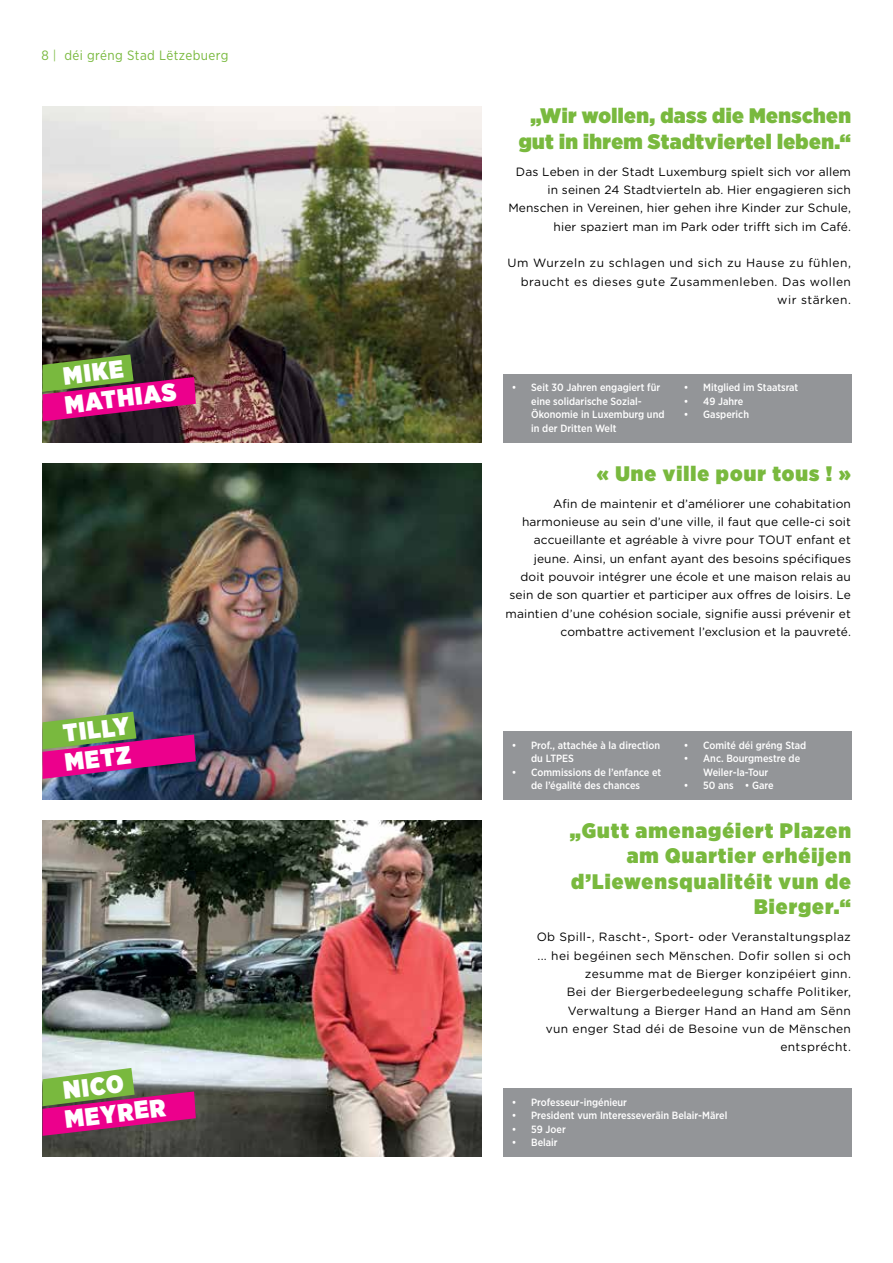
<style>
.page{position:relative;width:893px;height:1263px;background:#fff}
.page>*{position:absolute;margin:0;border:0;box-sizing:border-box;transform-origin:0 0}
.t1{font:900 25.05px/28.7px "Gotham Narrow";color:#fff}
.t2{font:900 21px/25.5px "Gotham Narrow";letter-spacing:.05em;color:#79b93e;text-align:right;scale:1.04 1}
.t3{font:900 21px/25.5px "Gotham Narrow";letter-spacing:.02em;color:#79b93e;text-align:center;scale:1.04 1}
.t4{font:13.5px "Gotham Narrow";letter-spacing:.03em;color:#79b93e}
.t5{font:12px/18.3px "Gotham Rounded";letter-spacing:.01em;color:#000;text-align:right}
.t6{font:12px/18.3px "Gotham Rounded";letter-spacing:.03em;color:#000;text-align:right}
.t7{font:12px/18.3px "Gotham Rounded";letter-spacing:.04em;color:#000;text-align:right}
.t8{font:500 10.5px/13.5px "Gotham Narrow";color:#fff}
.s1{font-family:"Gotham HTF";font-stretch:condensed}
</style>
<div class="page">
<img style="left:43px;top:821px;width:439px;height:336px">
<img style="left:43px;top:464px;width:439px;height:336px">
<img style="left:43px;top:106px;width:439px;height:336px">
<div style="left:503px;top:1089px;width:349px;height:68px;background:#939598"></div>
<div style="left:503px;top:732px;width:349px;height:68px;background:#939598"></div>
<div style="left:503px;top:374px;width:349px;height:68px;background:#939598"></div>
<svg style="left:43px;top:1068px;width:153px;height:68px;background:#ac5f79"></svg>
<svg style="left:43px;top:712px;width:153px;height:67px;background:#914a6e"></svg>
<svg style="left:43px;top:354px;width:153px;height:67px;background:#8f3a56"></svg>
<p class="t4" style="left:41px;top:47px;width:189px">8 <span class="s1">|</span> déi gréng Stad Lëtzebuerg</p>
<h1 class="t1" style="left:60px;top:362px;width:113px;rotate:-7deg">MIKE<br>MATHIAS</h1>
<h1 class="t1" style="left:60px;top:719px;width:70px;rotate:-7deg">TILLY<br>METZ</h1>
<h1 class="t1" style="left:60px;top:1076px;width:103px;rotate:-7deg">NICO<br>MEYRER</h1>
<h2 class="t3" style="left:519px;top:103px;width:321px">„Wir wollen, dass die Menschen gut in ihrem Stadtviertel leben.“</h2>
<p class="t5" style="left:508px;top:162px;width:344px">Das Leben in der Stadt Luxemburg spielt sich vor allem in seinen 24 Stadtvierteln ab. Hier engagieren sich Menschen in Vereinen, hier gehen ihre Kinder zur Schule, hier spaziert man im Park oder trifft sich im Café.</p>
<p class="t7" style="left:507px;top:253px;width:345px">Um Wurzeln zu schlagen und sich zu Hause zu fühlen, braucht es dieses gute Zusammenleben. Das wollen wir stärken.</p>
<p class="t8" style="left:531px;top:380px;width:135px;text-indent:-19px">• Seit 30 Jahren engagiert für eine solidarische Sozial-<br>Ökonomie in Luxemburg und in der Dritten Welt</p>
<p class="t8" style="left:684px;top:381px;width:116px">• Mitglied im Staatsrat</p>
<p class="t8" style="left:684px;top:394px;width:61px">• 49 Jahre</p>
<p class="t8" style="left:684px;top:408px;width:67px">• Gasperich</p>
<h2 class="t2" style="left:597px;top:460px;width:246px">« Une ville pour tous ! »</h2>
<p class="t5" style="left:505px;top:494px;width:347px">Afin de maintenir et d’améliorer une cohabitation harmonieuse au sein d’une ville, il faut que celle-ci soit accueillante et agréable à vivre pour TOUT enfant et jeune. Ainsi, un enfant ayant des besoins spécifiques<br>doit pouvoir intégrer une école et une maison relais au sein de son quartier et participer aux offres de loisirs. Le maintien d’une cohésion sociale, signifie aussi prévenir et combattre activement l’exclusion et la pauvreté.</p>
<p class="t8" style="left:531px;top:738px;width:131px;text-indent:-19px">• Prof., attachée à la direction du LTPES</p>
<p class="t8" style="left:512px;top:765px;width:151px;text-align:center">• Commissions de l’enfance et de l’égalité des chances</p>
<p class="t8" style="left:684px;top:738px;width:124px">• Comité déi gréng Stad</p>
<p class="t8" style="left:703px;top:751px;width:98px;text-indent:-19px">• Anc. Bourgmestre de<br>Weiler-la-Tour</p>
<p class="t8" style="left:684px;top:778px;width:91px">• 50 ans • Gare</p>
<h2 class="t2" style="left:570px;top:817px;width:272px">„Gutt amenagéiert Plazen am Quartier erhéijen d’Liewensqualitéit vun de<br>Bierger.“</h2>
<p class="t6" style="left:537px;top:927px;width:316px">Ob Spill-, Rascht-, Sport- oder Veranstaltungsplaz ... hei begéinen sech Mënschen. Dofir sollen si och zesumme mat de Bierger konzipéiert ginn.<br>Bei der Biergerbedeelegung schaffe Politiker, Verwaltung a Bierger Hand an Hand am Sënn<br>vun enger Stad déi de Besoine vun de Mënschen entsprécht.</p>
<p class="t8" style="left:512px;top:1095px;width:117px">• Professeur-ingénieur</p>
<p class="t8" style="left:512px;top:1108px;width:217px">• President vum Interesseveräin Belair-Märel</p>
<p class="t8" style="left:512px;top:1122px;width:56px">• 59 Joer</p>
<p class="t8" style="left:512px;top:1135px;width:48px">• Belair</p>
</div>
